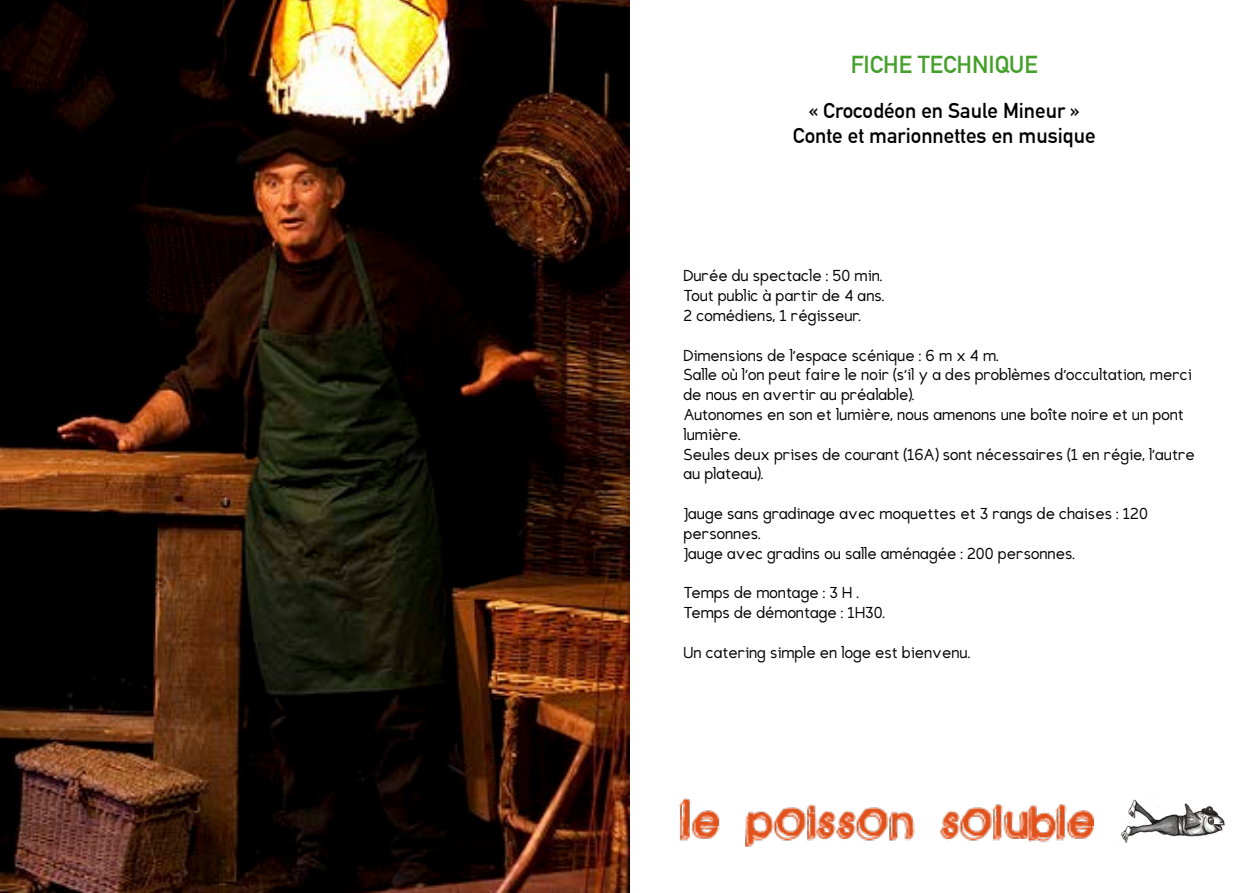
<style>
.page{position:relative;width:1259px;height:893px;background:#fff}
.page>*{position:absolute;margin:0;border:0;box-sizing:border-box;transform-origin:0 0}
.t1{font:700 24px "DIN Alternate";color:#44a02a}
.t2{font:700 21px/25.2px "DIN Alternate";color:#000;text-align:center}
.t3{font:16.5px/19.8px "Eligible Sans";color:#000}
</style>
<div class="page">
<img style="left:1120px;top:798px;width:105px;height:46px">
<img style="left:679px;top:797px;width:414px;height:50px">
<img style="left:0;top:0;width:629px;height:893px">
<h1 class="t1" style="left:850px;top:46px;width:188px">FICHE TECHNIQUE</h1>
<p class="t2" style="left:793px;top:96px;width:304px">« Crocodéon en Saule Mineur »<br>Conte et marionnettes en musique</p>
<p class="t3" style="left:683px;top:265px;width:202px">Durée du spectacle : 50 min.<br>Tout public à partir de 4 ans.<br>2 comédiens, 1 régisseur.</p>
<p class="t3" style="left:683px;top:344px;width:513px">Dimensions de l’espace scénique : 6 m x 4 m.<br>Salle où l’on peut faire le noir (s’il y a des problèmes d’occultation, merci de nous en avertir au préalable).<br>Autonomes en son et lumière, nous amenons une boîte noire et un pont lumière.<br>Seules deux prises de courant (16A) sont nécessaires (1 en régie, l’autre au plateau).</p>
<p class="t3" style="left:683px;top:502px;width:466px">Jauge sans gradinage avec moquettes et 3 rangs de chaises : 120 personnes.<br>Jauge avec gradins ou salle aménagée : 200 personnes.</p>
<p class="t3" style="left:683px;top:582px;width:203px">Temps de montage : 3 H .<br>Temps de démontage : 1H30.</p>
<p class="t3" style="left:683px;top:641px;width:288px">Un catering simple en loge est bienvenu.</p>
</div>
